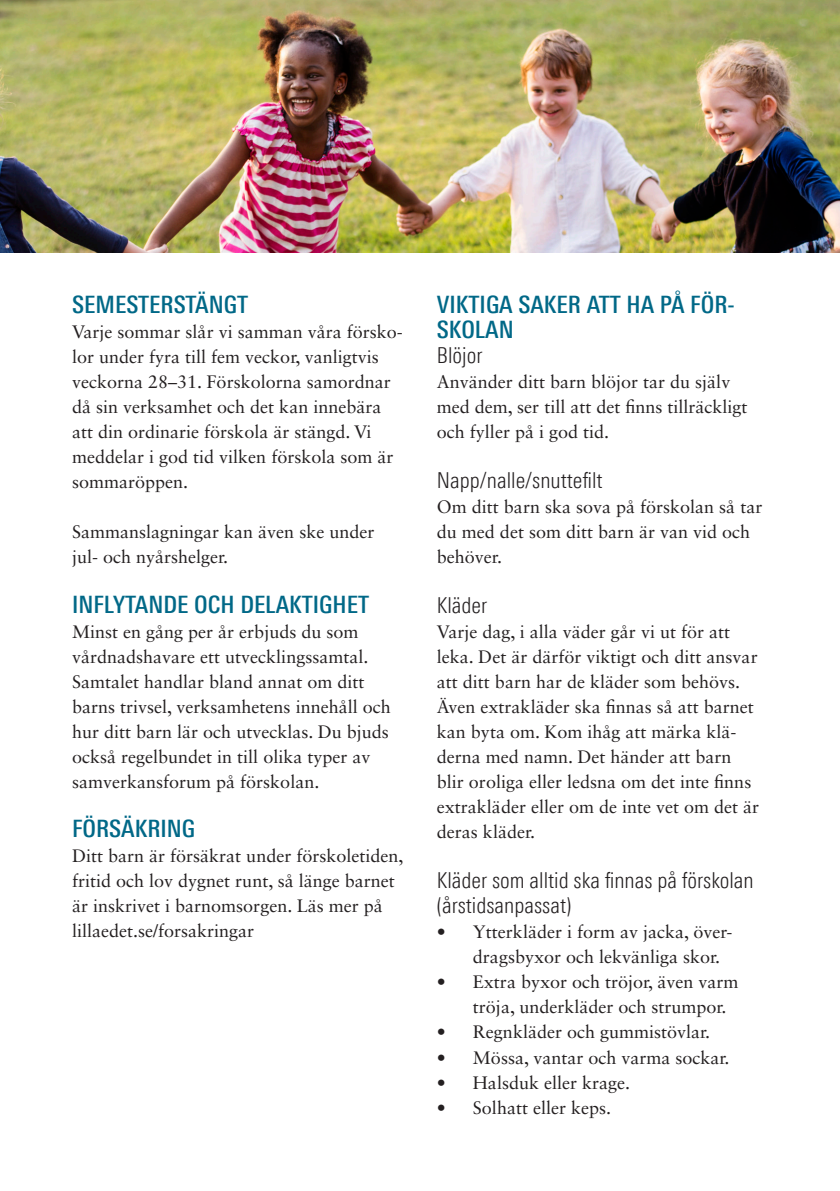
<style>
.page{position:relative;width:840px;height:1191px;background:#fff}
.page>*{position:absolute;margin:0;border:0;box-sizing:border-box;transform-origin:0 0}
.t1{font:500 24px/25px "Linotype Univers 520 Cn";color:#006887}
.t2{font:300 22px "Linotype Univers 320 Cn";color:#231f20}
.t3{font:18px/25px "Sabon LT Std";color:#231f20}
</style>
<div class="page">
<img style="left:0;top:0;width:839px;height:252px">
<p class="t1" style="left:72px;top:292px;width:177px">SEMESTERSTÄNGT</p>
<p class="t3" style="left:72px;top:319px;width:332px">Varje sommar slår vi samman våra försko&shy;lor under fyra till fem veckor, vanligtvis veckorna 28–31. Förskolorna samordnar då sin verksamhet och det kan innebära att din ordinarie förskola är stängd. Vi meddelar i god tid vilken förskola som är sommaröppen.</p>
<p class="t3" style="left:72px;top:519px;width:304px">Sammanslagningar kan även ske under jul- och nyårshelger.</p>
<p class="t1" style="left:72px;top:592px;width:298px">INFLYTANDE OCH DELAKTIGHET</p>
<p class="t3" style="left:72px;top:619px;width:320px">Minst en gång per år erbjuds du som vårdnadshavare ett utvecklingssamtal.<br>Samtalet handlar bland annat om ditt barns trivsel, verksamhetens innehåll och hur ditt barn lär och utvecklas. Du bjuds också regelbundet in till olika typer av samverkansforum på förskolan.</p>
<p class="t1" style="left:72px;top:816px;width:124px">FÖRSÄKRING</p>
<p class="t3" style="left:72px;top:843px;width:333px">Ditt barn är försäkrat under förskoletiden, fritid och lov dygnet runt, så länge barnet är inskrivet i barnomsorgen. Läs mer på lillaedet.se/forsakringar</p>
<p class="t1" style="left:436px;top:292px;width:299px">VIKTIGA SAKER ATT HA PÅ FÖR-<br>SKOLAN</p>
<p class="t2" style="left:436px;top:343px;width:47px">Blöjor</p>
<p class="t3" style="left:436px;top:369px;width:312px">Använder ditt barn blöjor tar du själv med dem, ser till att det finns tillräckligt och fyller på i god tid.</p>
<p class="t2" style="left:436px;top:468px;width:167px">Napp/nalle/snuttefilt</p>
<p class="t3" style="left:436px;top:494px;width:327px">Om ditt barn ska sova på förskolan så tar du med det som ditt barn är van vid och behöver.</p>
<p class="t2" style="left:436px;top:593px;width:52px">Kläder</p>
<p class="t3" style="left:436px;top:619px;width:323px">Varje dag, i alla väder går vi ut för att leka. Det är därför viktigt och ditt ansvar att ditt barn har de kläder som behövs.<br>Även extrakläder ska finnas så att barnet kan byta om. Kom ihåg att märka klä&shy;derna med namn. Det händer att barn blir oroliga eller ledsna om det inte finns extrakläder eller om de inte vet om det är deras kläder.</p>
<p class="t2" style="left:436px;top:868px;width:318px">Kläder som alltid ska finnas på förskolan</p>
<p class="t2" style="left:436px;top:893px;width:136px">(årstidsanpassat)</p>
<p class="t3" style="left:472px;top:919px;width:261px;text-indent:-36px">• Ytterkläder i form av jacka, över&shy;dragsbyxor och lekvänliga skor.</p>
<p class="t3" style="left:472px;top:969px;width:267px;text-indent:-36px">• Extra byxor och tröjor, även varm tröja, underkläder och strumpor.</p>
<p class="t3" style="left:436px;top:1019px;width:275px">• Regnkläder och gummistövlar.</p>
<p class="t3" style="left:436px;top:1044px;width:294px">• Mössa, vantar och varma sockar.</p>
<p class="t3" style="left:436px;top:1069px;width:195px">• Halsduk eller krage.</p>
<p class="t3" style="left:436px;top:1094px;width:176px">• Solhatt eller keps.</p>
</div>
